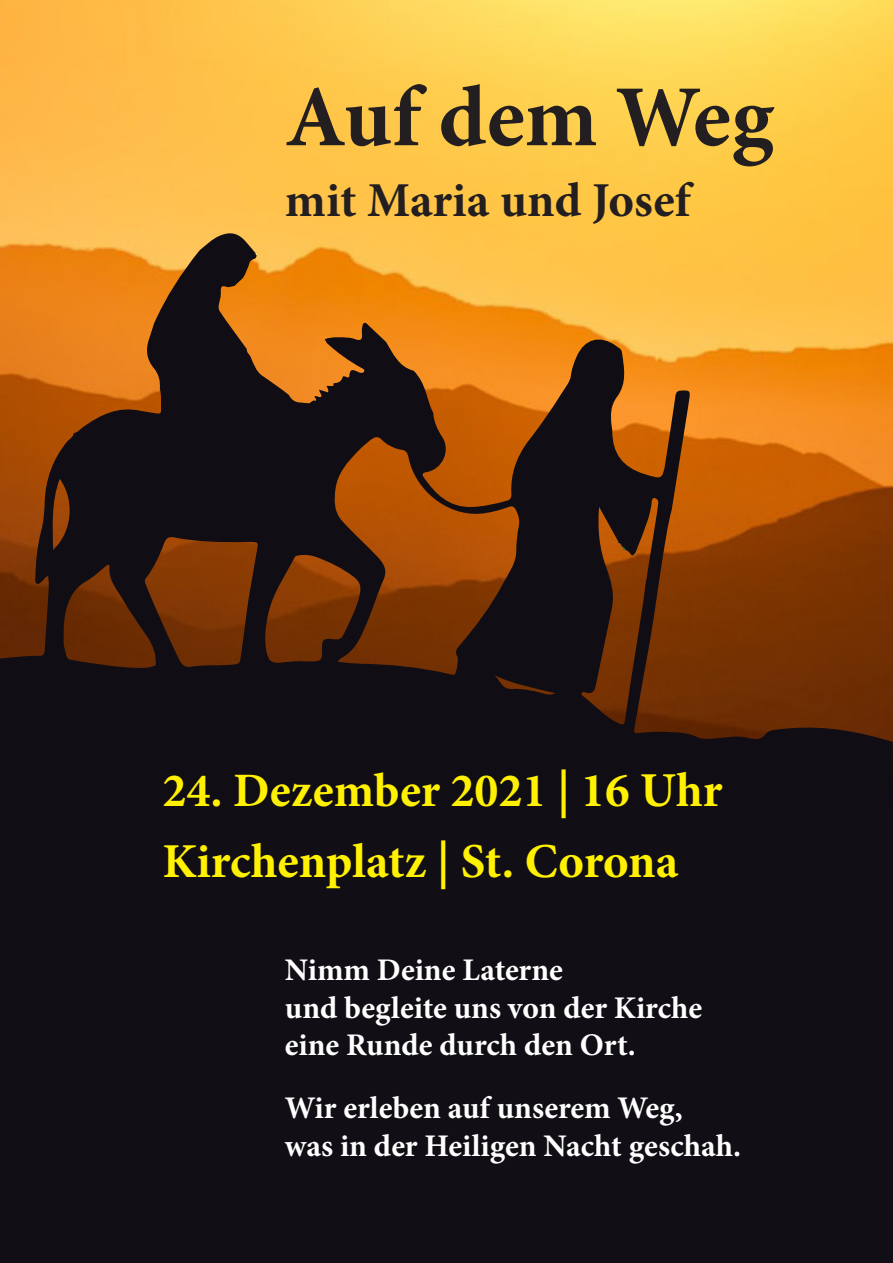
<style>
.page{position:relative;width:893px;height:1263px;background:#fff}
.page>*{position:absolute;margin:0;border:0;box-sizing:border-box;transform-origin:0 0}
.t1{font:700 87px "Minion Pro";letter-spacing:-.005em;color:#231f20}
.t2{font:700 48.75px "Minion Pro";letter-spacing:-.005em;color:#fff101}
.t3{font:700 48.75px "Minion Pro";color:#231f20}
.t4{font:700 48px "Minion Pro";color:#fff101}
.t5{font:700 31.5px/37.5px "Minion Pro";color:#fff}
.s1{font-size:48.75px}
</style>
<div class="page">
<img style="left:0;top:0;width:893px;height:231px">
<svg style="left:0;top:231px;width:893px;height:575px;background:#764415"></svg>
<svg style="left:618px;top:541px;width:7px;height:9px"></svg>
<div style="left:0;top:806px;width:893px;height:457px;background:#120e15"></div>
<h1 class="t1" style="left:285px;top:56px;width:490px">Auf dem Weg</h1>
<h2 class="t3" style="left:285px;top:167px;width:407px">mit Maria und Josef</h2>
<h3 class="t4" style="left:162px;top:757px;width:562px">24. Dezember 2021 <span class="s1">| 16 Uhr</span></h3>
<h2 class="t2" style="left:162px;top:827px;width:518px">Kirchenplatz | St. Corona</h2>
<p class="t5" style="left:285px;top:951px;width:419px">Nimm Deine Laterne<br>und begleite uns von der Kirche eine Runde durch den Ort.</p>
<p class="t5" style="left:285px;top:1089px;width:458px">Wir erleben auf unserem Weg,<br>was in der Heiligen Nacht geschah.</p>
</div>
